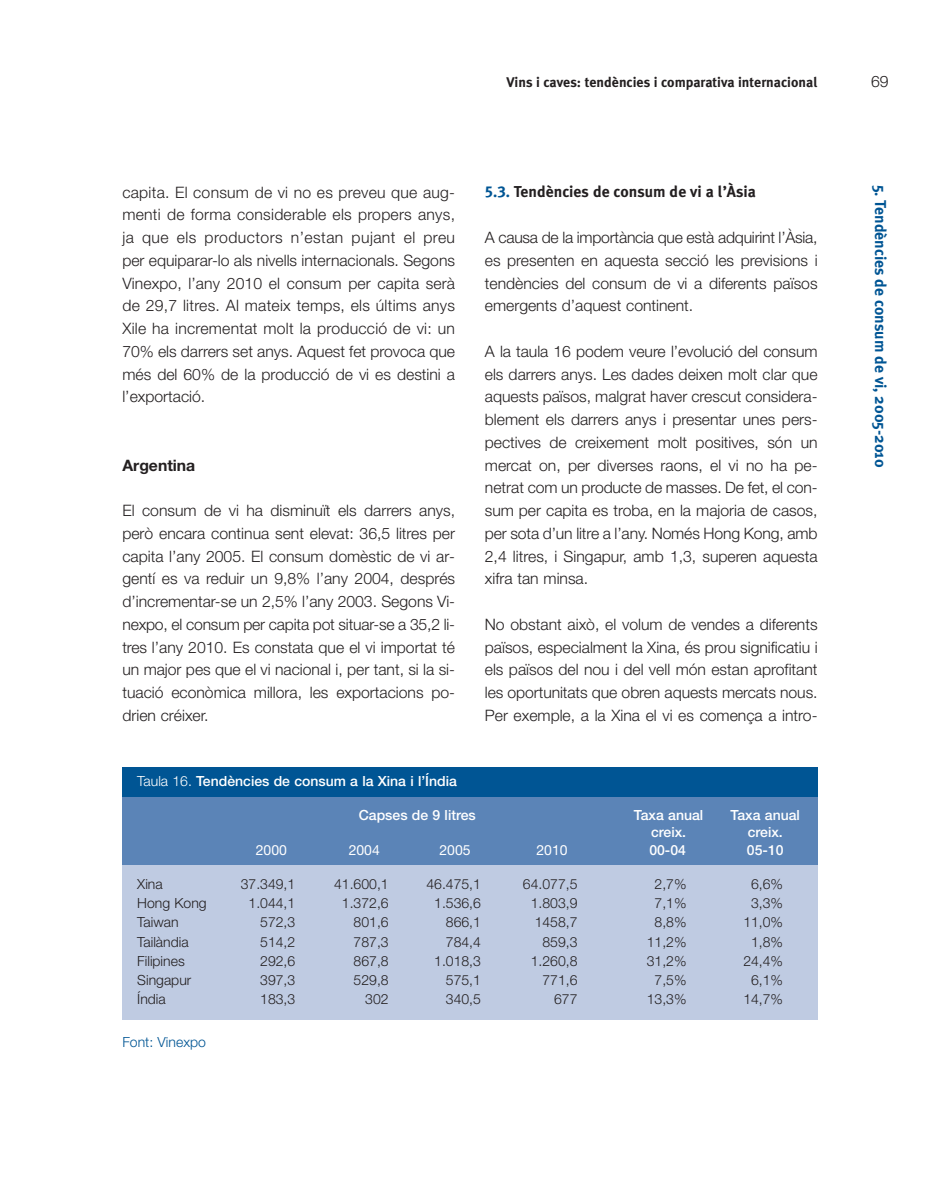
<style>
.page{position:relative;width:940px;height:1193px;background:#fff}
.page>*{position:absolute;margin:0;border:0;box-sizing:border-box;transform-origin:0 0}
.t1{font:300 15.75px/22.8px "Helvetica Neue";color:#231f20;text-align:justify}
.t2{font:700 15.75px "Meta Plus";color:#005594}
.t3{font:700 15.75px "Meta Plus";color:#231f20}
.t4{font:700 15.75px "Helvetica Neue";color:#231f20}
.t5{font:300 14px "Helvetica Neue";color:#231f20}
.t6{font:500 14px "Helvetica Neue";color:#fff}
.t7{font:700 14px "Meta Plus";color:#231f20}
.t8{font:14px "Helvetica Neue";color:#fff}
.t9{font:300 14px "Helvetica Neue";color:#005594}
.s1{font-family:"Meta Plus Bold Caps";font-weight:400;color:#005594}
.s2{font-weight:300}
</style>
<div class="page">
<svg style="left:122px;top:767px;width:696px;height:253px;background:#8da9cd"></svg>
<p class="t7" style="left:506px;top:76px;width:312px">Vins i caves: tendències i comparativa internacional</p>
<p class="t1" style="left:870px;top:71px;width:19px">69</p>
<p class="t1" style="left:122px;top:182px;width:334px">capita. El consum de vi no es preveu que aug&shy;menti de forma considerable els propers anys, ja que els productors n’estan pujant el preu per equiparar-lo als nivells internacionals. Segons Vinexpo, l’any 2010 el consum per capita serà de 29,7 litres. Al mateix temps, els últims anys Xile ha incrementat molt la producció de vi: un 70% els darrers set anys. Aquest fet provoca que més del 60% de la producció de vi es destini a l’exportació.</p>
<p class="t4" style="left:122px;top:459px;width:74px">Argentina</p>
<p class="t1" style="left:122px;top:500px;width:334px">El consum de vi ha disminuït els darrers anys, però encara continua sent elevat: 36,5 litres per capita l’any 2005. El consum domèstic de vi ar&shy;gentí es va reduir un 9,8% l’any 2004, després d’incrementar-se un 2,5% l’any 2003. Segons Vi&shy;nexpo, el consum per capita pot situar-se a 35,2 li&shy;tres l’any 2010. Es constata que el vi importat té un major pes que el vi nacional i, per tant, si la si&shy;tuació econòmica millora, les exportacions po&shy;drien créixer.</p>
<p class="t3" style="left:484px;top:186px;width:272px"><span class="s1">5.3.</span> Tendències de consum de vi a l’Àsia</p>
<p class="t1" style="left:484px;top:227px;width:334px">A causa de la importància que està adquirint l’Àsia, es presenten en aquesta secció les previsions i tendències del consum de vi a diferents països emergents d’aquest continent.</p>
<p class="t1" style="left:484px;top:341px;width:334px">A la taula 16 podem veure l’evolució del consum els darrers anys. Les dades deixen molt clar que aquests països, malgrat haver crescut considera&shy;blement els darrers anys i presentar unes pers&shy;pectives de creixement molt positives, són un mercat on, per diverses raons, el vi no ha pe&shy;netrat com un producte de masses. De fet, el con&shy;sum per capita es troba, en la majoria de casos, per sota d’un litre a l’any. Només Hong Kong, amb 2,4 litres, i Singapur, amb 1,3, superen aquesta xifra tan minsa.</p>
<p class="t1" style="left:484px;top:614px;width:334px">No obstant això, el volum de vendes a diferents països, especialment la Xina, és prou significatiu i els països del nou i del vell món estan aprofitant les oportunitats que obren aquests mercats nous.<br>Per exemple, a la Xina el vi es comença a intro-</p>
<p class="t2" style="left:886px;top:185px;width:284px;rotate:90deg">5. Tendències de consum de vi, 2005-2010</p>
<p class="t6" style="left:137px;top:776px;width:321px"><span class="s2">Taula 16.</span> Tendències de consum a la Xina i l’Índia</p>
<p class="t6" style="left:358px;top:810px;width:118px">Capses de 9 litres</p>
<p class="t6" style="left:633px;top:810px;width:71px">Taxa anual</p>
<p class="t6" style="left:730px;top:810px;width:71px">Taxa anual</p>
<p class="t6" style="left:650px;top:827px;width:37px">creix.</p>
<p class="t6" style="left:747px;top:827px;width:37px">creix.</p>
<p class="t8" style="left:256px;top:845px;width:33px">2000</p>
<p class="t8" style="left:348px;top:845px;width:33px">2004</p>
<p class="t8" style="left:439px;top:845px;width:33px">2005</p>
<p class="t8" style="left:536px;top:845px;width:33px">2010</p>
<p class="t6" style="left:649px;top:845px;width:38px">00-04</p>
<p class="t6" style="left:746px;top:845px;width:38px">05-10</p>
<p class="t5" style="left:137px;top:879px;width:27px">Xina</p>
<p class="t5" style="left:241px;top:879px;width:56px">37.349,1</p>
<p class="t5" style="left:334px;top:879px;width:56px">41.600,1</p>
<p class="t5" style="left:426px;top:879px;width:56px">46.475,1</p>
<p class="t5" style="left:522px;top:879px;width:56px">64.077,5</p>
<p class="t5" style="left:654px;top:879px;width:33px">2,7%</p>
<p class="t5" style="left:750px;top:879px;width:33px">6,6%</p>
<p class="t5" style="left:137px;top:898px;width:71px">Hong Kong</p>
<p class="t5" style="left:248px;top:898px;width:48px">1.044,1</p>
<p class="t5" style="left:342px;top:898px;width:48px">1.372,6</p>
<p class="t5" style="left:434px;top:898px;width:48px">1.536,6</p>
<p class="t5" style="left:530px;top:898px;width:48px">1.803,9</p>
<p class="t5" style="left:654px;top:898px;width:33px">7,1%</p>
<p class="t5" style="left:750px;top:898px;width:33px">3,3%</p>
<p class="t5" style="left:137px;top:917px;width:43px">Taiwan</p>
<p class="t5" style="left:260px;top:917px;width:37px">572,3</p>
<p class="t5" style="left:353px;top:917px;width:37px">801,6</p>
<p class="t5" style="left:445px;top:917px;width:37px">866,1</p>
<p class="t5" style="left:534px;top:917px;width:44px">1458,7</p>
<p class="t5" style="left:654px;top:917px;width:33px">8,8%</p>
<p class="t5" style="left:743px;top:917px;width:41px">11,0%</p>
<p class="t5" style="left:137px;top:937px;width:53px">Tailàndia</p>
<p class="t5" style="left:260px;top:937px;width:37px">514,2</p>
<p class="t5" style="left:353px;top:937px;width:37px">787,3</p>
<p class="t5" style="left:445px;top:937px;width:37px">784,4</p>
<p class="t5" style="left:542px;top:937px;width:37px">859,3</p>
<p class="t5" style="left:646px;top:937px;width:41px">11,2%</p>
<p class="t5" style="left:750px;top:937px;width:33px">1,8%</p>
<p class="t5" style="left:137px;top:956px;width:49px">Filipines</p>
<p class="t5" style="left:260px;top:956px;width:37px">292,6</p>
<p class="t5" style="left:353px;top:956px;width:37px">867,8</p>
<p class="t5" style="left:434px;top:956px;width:48px">1.018,3</p>
<p class="t5" style="left:530px;top:956px;width:48px">1.260,8</p>
<p class="t5" style="left:646px;top:956px;width:41px">31,2%</p>
<p class="t5" style="left:743px;top:956px;width:41px">24,4%</p>
<p class="t5" style="left:137px;top:975px;width:55px">Singapur</p>
<p class="t5" style="left:260px;top:975px;width:37px">397,3</p>
<p class="t5" style="left:353px;top:975px;width:37px">529,8</p>
<p class="t5" style="left:445px;top:975px;width:37px">575,1</p>
<p class="t5" style="left:542px;top:975px;width:37px">771,6</p>
<p class="t5" style="left:654px;top:975px;width:33px">7,5%</p>
<p class="t5" style="left:750px;top:975px;width:33px">6,1%</p>
<p class="t5" style="left:137px;top:994px;width:30px">Índia</p>
<p class="t5" style="left:260px;top:994px;width:37px">183,3</p>
<p class="t5" style="left:365px;top:994px;width:25px">302</p>
<p class="t5" style="left:445px;top:994px;width:37px">340,5</p>
<p class="t5" style="left:554px;top:994px;width:25px">677</p>
<p class="t5" style="left:646px;top:994px;width:41px">13,3%</p>
<p class="t5" style="left:743px;top:994px;width:41px">14,7%</p>
<p class="t9" style="left:122px;top:1037px;width:85px">Font: Vinexpo</p>
</div>
